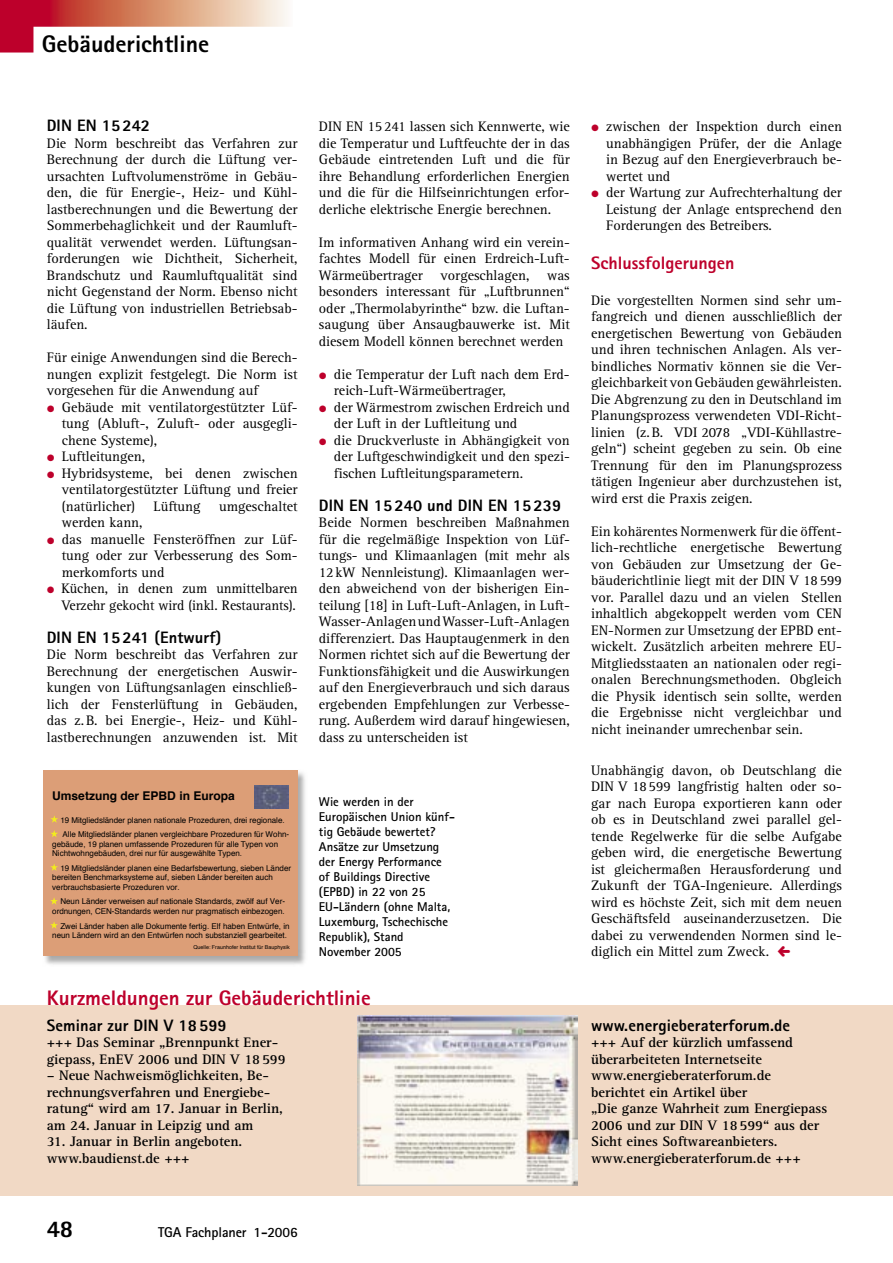
<style>
.page{position:relative;width:893px;height:1263px;background:#fff}
.page>*{position:absolute;margin:0;border:0;box-sizing:border-box;transform-origin:0 0}
.t1{font:800 24px "Rotis Sans Serif";color:#000}
.t2{font:800 21px "Rotis Sans Serif";color:#bd002b}
.t3{font:800 18px "Rotis Sans Serif";color:#bd002b}
.t4{font:800 16.5px "Rotis Sans Serif";letter-spacing:.005em;color:#000}
.t5{font:14.25px/16.5px "Rotis Serif";color:#000;text-align:justify}
.t6{font:700 14.25px/16.5px "Rotis Serif";color:#000}
.t7{font:700 14.25px "Rotis Sans Serif";letter-spacing:-.01em;color:#000}
.t8{font:700 12.75px/15px "Rotis Sans Serif";color:#000}
.t9{font:700 12px "Helvetica";color:#000}
.t10{font:8.1px/9.6px "Helvetica";color:#000}
.t11{font:5.4px "Helvetica";letter-spacing:.005em;color:#000}
.s1{color:#bd002b}
</style>
<div class="page">
<div style="left:0;top:1005px;width:893px;height:191px;background:#f1d9c5"></div>
<img style="left:43px;top:770px;width:263px;height:195px">
<div style="left:44px;top:770px;width:254px;height:186px;background:#dc9e77"></div>
<img style="left:254px;top:786px;width:34px;height:22px">
<svg style="left:51px;top:815px;width:7px;height:8px"></svg>
<svg style="left:51px;top:830px;width:7px;height:7px"></svg>
<svg style="left:50px;top:864px;width:8px;height:7px"></svg>
<svg style="left:50px;top:897px;width:8px;height:8px"></svg>
<svg style="left:50px;top:921px;width:8px;height:8px"></svg>
<img style="left:357px;top:1016px;width:220px;height:169px">
<svg style="left:0;top:0;width:288px;height:53px"></svg>
<h1 class="t1" style="left:42px;top:29px;width:169px">Gebäuderichtline</h1>
<p class="t4" style="left:47px;top:115px;width:105px">DIN EN 15 242</p>
<p class="t5" style="left:47px;top:135px;width:252px">Die Norm beschreibt das Verfahren zur Berechnung der durch die Lüftung ver&shy;ursachten Luftvolumenströme in Gebäu&shy;den, die für Energie-, Heiz- und Kühl&shy;lastberechnungen und die Bewertung der Sommerbehaglichkeit und der Raumluft&shy;qualität verwendet werden. Lüftungsan&shy;forderungen wie Dichtheit, Sicherheit, Brandschutz und Raumluftqualität sind nicht Gegenstand der Norm. Ebenso nicht die Lüftung von industriellen Betriebsab&shy;läufen.</p>
<p class="t5" style="left:47px;top:350px;width:252px">Für einige Anwendungen sind die Berech&shy;nungen explizit festgelegt. Die Norm ist vorgesehen für die Anwendung auf</p>
<p class="t5" style="left:62px;top:399px;width:237px;text-indent:-15px"><span class="s1">●</span> Gebäude mit ventilatorgestützter Lüf&shy;tung (Abluft-, Zuluft- oder ausgegli&shy;chene Systeme),</p>
<p class="t5" style="left:47px;top:449px;width:100px"><span class="s1">●</span> Luftleitungen,</p>
<p class="t5" style="left:62px;top:465px;width:237px;text-indent:-15px"><span class="s1">●</span> Hybridsysteme, bei denen zwischen ventilatorgestützter Lüftung und freier (natürlicher)</p>
<p class="t5" style="left:154px;top:498px;width:49px">Lüftung</p>
<p class="t5" style="left:219px;top:498px;width:80px">umgeschaltet</p>
<p class="t5" style="left:62px;top:515px;width:82px">werden kann,</p>
<p class="t5" style="left:62px;top:531px;width:237px;text-indent:-15px"><span class="s1">●</span> das manuelle Fensteröffnen zur Lüf&shy;tung oder zur Verbesserung des Som&shy;merkomforts und</p>
<p class="t5" style="left:47px;top:581px;width:252px;text-align:right"><span class="s1">●</span> Küchen, in denen zum unmittelbaren<br>Verzehr gekocht wird (inkl. Restaurants).</p>
<p class="t4" style="left:47px;top:627px;width:176px">DIN EN 15 241 (Entwurf)</p>
<p class="t5" style="left:47px;top:647px;width:252px">Die Norm beschreibt das Verfahren zur Berechnung der energetischen Auswir&shy;kungen von Lüftungsanlagen einschließ&shy;lich der Fensterlüftung in Gebäuden, das z. B. bei Energie-, Heiz- und Kühl&shy;lastberechnungen anzuwenden ist. Mit</p>
<p class="t9" style="left:52px;top:787px;width:184px">Umsetzung der EPBD in Europa</p>
<p class="t10" style="left:60px;top:813px;width:230px;line-height:14.4px">19 Mitgliedsländer planen nationale Prozeduren, drei regionale.<br>Alle Mitgliedsländer planen vergleichbare Prozeduren für Wohn-</p>
<p class="t10" style="left:52px;top:839px;width:227px">gebäude, 19 planen umfassende Prozeduren für alle Typen von<br>Nichtwohngebäuden, drei nur für ausgewählte Typen.</p>
<p class="t10" style="left:52px;top:863px;width:240px;text-indent:8px">19 Mitgliedsländer planen eine Bedarfsbewertung, sieben Länder bereiten Benchmarksysteme auf, sieben Länder bereiten auch verbrauchsbasierte Prozeduren vor.</p>
<p class="t10" style="left:52px;top:897px;width:234px;text-align:right">Neun Länder verweisen auf nationale Standards, zwölf auf Ver&shy;ordnungen, CEN-Standards werden nur pragmatisch einbezogen.</p>
<p class="t10" style="left:52px;top:921px;width:239px;text-indent:8px">Zwei Länder haben alle Dokumente fertig. Elf haben Entwürfe, in neun Ländern wird an den Entwürfen noch substanziell gearbeitet.</p>
<p class="t11" style="left:193px;top:943px;width:98px">Quelle: Fraunhofer Institut für Bauphysik</p>
<p class="t5" style="left:319px;top:119px;width:252px">DIN EN 15 241 lassen sich Kennwerte, wie die Temperatur und Luftfeuchte der in das Gebäude eintretenden Luft und die für ihre Behandlung erforderlichen Energien und die für die Hilfseinrichtungen erfor&shy;derliche elektrische Energie berechnen.</p>
<p class="t5" style="left:319px;top:234px;width:252px">Im informativen Anhang wird ein verein&shy;fachtes Modell für einen Erdreich-Luft-Wärmeübertrager vorgeschlagen, was besonders interessant für „Luftbrunnen“ oder „Thermolabyrinthe“ bzw. die Luftan&shy;saugung über Ansaugbauwerke ist. Mit diesem Modell können berechnet werden</p>
<p class="t5" style="left:334px;top:366px;width:237px;text-indent:-15px"><span class="s1">●</span> die Temperatur der Luft nach dem Erd&shy;reich-Luft-Wärmeübertrager,</p>
<p class="t5" style="left:334px;top:399px;width:237px;text-indent:-15px"><span class="s1">●</span> der Wärmestrom zwischen Erdreich und der Luft in der Luftleitung und</p>
<p class="t5" style="left:334px;top:432px;width:237px;text-indent:-15px"><span class="s1">●</span> die Druckverluste in Abhängigkeit von der Luftgeschwindigkeit und den spezi&shy;fischen Luftleitungsparametern.</p>
<p class="t4" style="left:319px;top:495px;width:244px">DIN EN 15 240 und DIN EN 15 239</p>
<p class="t5" style="left:319px;top:515px;width:252px">Beide Normen beschreiben Maßnahmen für die regelmäßige Inspektion von Lüf&shy;tungs- und Klimaanlagen (mit mehr als 12 kW Nennleistung). Klimaanlagen wer&shy;den abweichend von der bisherigen Ein&shy;teilung [18] in Luft-Luft-Anlagen, in Luft-Wasser-Anlagen und Wasser-Luft-Anlagen differenziert. Das Hauptaugenmerk in den Normen richtet sich auf die Bewertung der Funktionsfähigkeit und die Auswirkungen auf den Energieverbrauch und sich daraus ergebenden Empfehlungen zur Verbesse&shy;rung. Außerdem wird darauf hingewiesen, dass zu unterscheiden ist</p>
<p class="t8" style="left:319px;top:794px;width:138px">Wie werden in der<br>Europäischen Union künf&shy;tig Gebäude bewertet?<br>Ansätze zur Umsetzung der Energy Performance of Buildings Directive (EPBD) in 22 von 25<br>EU-Ländern (ohne Malta,<br>Luxemburg, Tschechische<br>Republik), Stand<br>November 2005</p>
<h2 class="t2" style="left:47px;top:985px;width:325px">Kurzmeldungen zur Gebäuderichtlinie</h2>
<p class="t4" style="left:47px;top:1014px;width:181px">Seminar zur DIN V 18 599</p>
<p class="t6" style="left:47px;top:1034px;width:241px">+++ Das Seminar „Brennpunkt Ener&shy;giepass, EnEV 2006 und DIN V 18 599</p>
<p class="t6" style="left:47px;top:1067px;width:238px">– Neue Nachweismöglichkeiten, Be&shy;rechnungsverfahren und Energiebe&shy;ratung“ wird am 17. Januar in Berlin, am 24. Januar in Leipzig und am</p>
<p class="t6" style="left:47px;top:1133px;width:197px">31. Januar in Berlin angeboten. www.baudienst.de +++</p>
<p class="t5" style="left:606px;top:119px;width:237px;text-indent:-15px"><span class="s1">●</span> zwischen der Inspektion durch einen unabhängigen Prüfer, der die Anlage in Bezug auf den Energieverbrauch be&shy;wertet und</p>
<p class="t5" style="left:606px;top:185px;width:237px;text-indent:-15px"><span class="s1">●</span> der Wartung zur Aufrechterhaltung der Leistung der Anlage entsprechend den Forderungen des Betreibers.</p>
<p class="t3" style="left:591px;top:252px;width:145px">Schlussfolgerungen</p>
<p class="t5" style="left:591px;top:292px;width:252px">Die vorgestellten Normen sind sehr um&shy;fangreich und dienen ausschließlich der energetischen Bewertung von Gebäuden und ihren technischen Anlagen. Als ver&shy;bindliches Normativ können sie die Ver&shy;gleichbarkeit von Gebäuden gewährleisten.<br>Die Abgrenzung zu den in Deutschland im Planungsprozess verwendeten VDI-Richt&shy;linien (z. B. VDI 2078 „VDI-Kühllastre&shy;geln“) scheint gegeben zu sein. Ob eine Trennung für den im Planungsprozess tätigen Ingenieur aber durchzustehen ist, wird erst die Praxis zeigen.</p>
<p class="t5" style="left:591px;top:523px;width:252px">Ein kohärentes Normenwerk für die öffent&shy;lich-rechtliche energetische Bewertung von Gebäuden zur Umsetzung der Ge&shy;bäuderichtlinie liegt mit der DIN V 18 599 vor. Parallel dazu und an vielen Stellen inhaltlich abgekoppelt werden vom CEN EN-Normen zur Umsetzung der EPBD ent&shy;wickelt. Zusätzlich arbeiten mehrere EU-Mitgliedsstaaten an nationalen oder regi&shy;onalen Berechnungsmethoden. Obgleich die Physik identisch sein sollte, werden die Ergebnisse nicht vergleichbar und nicht ineinander umrechenbar sein.</p>
<p class="t5" style="left:591px;top:762px;width:252px">Unabhängig davon, ob Deutschlang die DIN V 18 599 langfristig halten oder so&shy;gar nach Europa exportieren kann oder ob es in Deutschland zwei parallel gel&shy;tende Regelwerke für die selbe Aufgabe geben wird, die energetische Bewertung ist gleichermaßen Herausforderung und Zukunft der TGA-Ingenieure. Allerdings wird es höchste Zeit, sich mit dem neuen Geschäftsfeld auseinanderzusetzen. Die dabei zu verwendenden Normen sind le&shy;diglich ein Mittel zum Zweck.</p>
<p class="t4" style="left:591px;top:1014px;width:201px">www.energieberaterforum.de</p>
<p class="t6" style="left:591px;top:1034px;width:238px">+++ Auf der kürzlich umfassend überarbeiteten Internetseite www.energieberaterforum.de berichtet ein Artikel über<br>„Die ganze Wahrheit zum Energiepass<br>2006 und zur DIN V 18 599“ aus der<br>Sicht eines Softwareanbieters. www.energieberaterforum.de +++</p>
<h1 class="t1" style="left:47px;top:1213px;width:28px">48</h1>
<p class="t7" style="left:158px;top:1223px;width:141px">TGA Fachplaner 1-2006</p>
</div>
